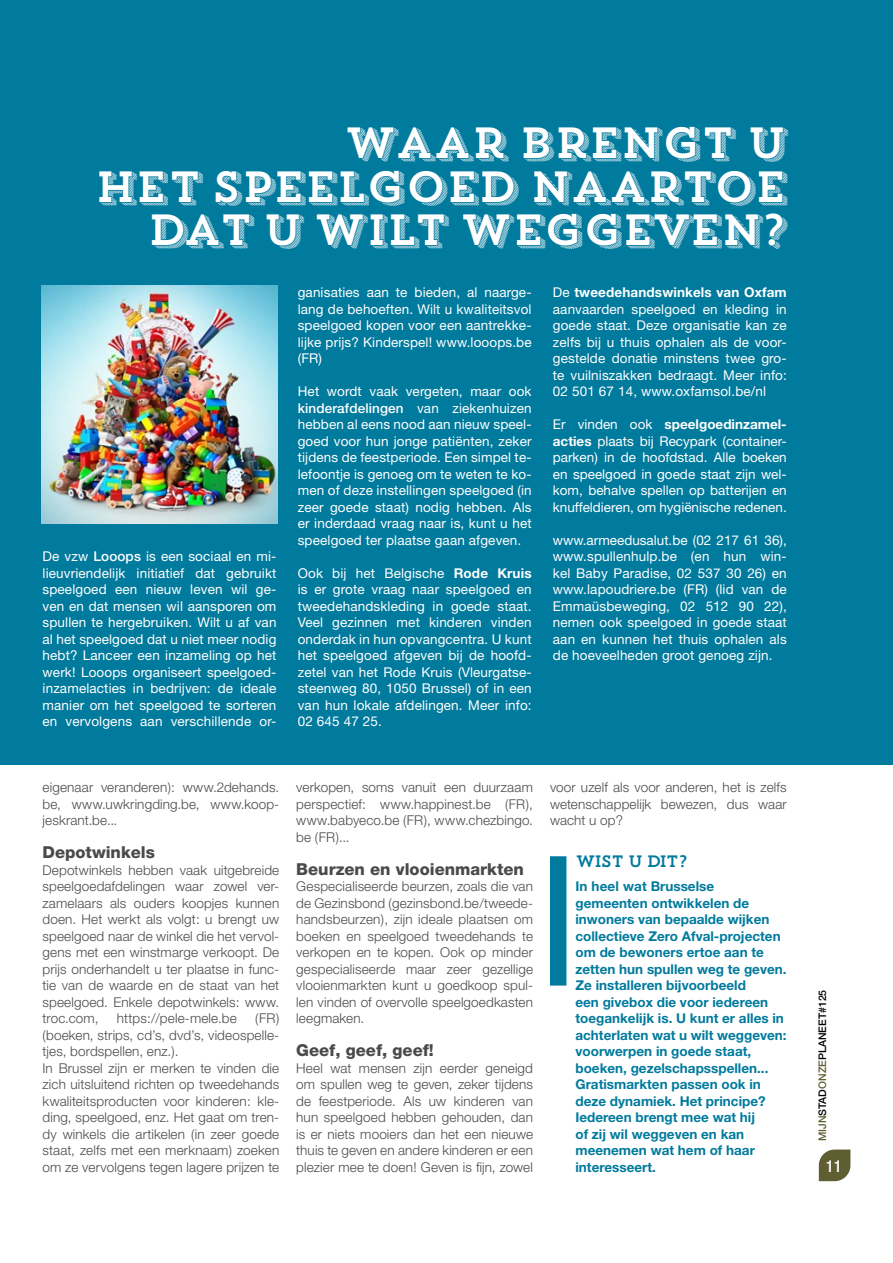
<style>
.page{position:relative;width:893px;height:1263px;background:#fff}
.page>*{position:absolute;margin:0;border:0;box-sizing:border-box;transform-origin:0 0}
.t1{font:43.5px/43.5px "Trend Slab Four";color:#fff;text-align:right}
.t2{font:800 16.5px "Helvetica Neue";color:#4a4a49}
.t3{font:16.5px "Trend Slab One";letter-spacing:-.08em;color:#007a9d}
.t4{font:500 condensed 16.5px "Helvetica Neue";color:#fff}
.t5{font:13.5px/16.5px "Helvetica Neue";letter-spacing:.01em;color:#fff;text-align:justify}
.t6{font:300 13.5px/16.5px "Helvetica Neue";letter-spacing:.01em;color:#4a4a49;text-align:justify}
.t7{font:700 13.5px/16.5px "Helvetica Neue";color:#007a9d}
.t8{font:500 10.5px "Helvetica Neue LT Std";color:#000}
.s1{font-weight:500}
.s2{font-weight:700}
.s3{color:#5f5e32}
</style>
<div class="page">
<svg style="left:819px;top:1149px;width:31px;height:32px"></svg>
<div style="left:0;top:0;width:893px;height:765px;background:#007a9d"></div>
<img style="left:41px;top:286px;width:237px;height:237px">
<div style="left:550px;top:856px;width:16px;height:129px;background:#007a9d"></div>
<h1 class="t1" style="left:96px;top:122px;width:693px">WAAR BRENGT U<br>HET SPEELGOED NAARTOE<br>DAT U WILT WEGGEVEN?</h1>
<p class="t5" style="left:43px;top:548px;width:235px">De vzw <span class="s1">Looops</span> is een sociaal en mi&shy;lieuvriendelijk initiatief dat gebruikt speelgoed een nieuw leven wil ge&shy;ven en dat mensen wil aansporen om spullen te hergebruiken. Wilt u af van al het speelgoed dat u niet meer nodig hebt? Lanceer een inzameling op het werk! Looops organiseert speelgoed&shy;inzamelacties in bedrijven: de ideale manier om het speelgoed te sorteren en vervolgens aan verschillende or-</p>
<p class="t5" style="left:298px;top:284px;width:235px">ganisaties aan te bieden, al naarge&shy;lang de behoeften. Wilt u kwaliteitsvol speelgoed kopen voor een aantrekke&shy;lijke prijs? Kinderspel! www.looops.be (FR)</p>
<p class="t5" style="left:298px;top:383px;width:235px">Het wordt vaak vergeten, maar ook <span class="s1">kinderafdelingen</span> van ziekenhuizen hebben al eens nood aan nieuw speel&shy;goed voor hun jonge patiënten, zeker tijdens de feestperiode. Een simpel te&shy;lefoontje is genoeg om te weten te ko&shy;men of deze instellingen speelgoed (in zeer goede staat) nodig hebben. Als er inderdaad vraag naar is, kunt u het speelgoed ter plaatse gaan afgeven.</p>
<p class="t5" style="left:298px;top:564px;width:235px">Ook bij het Belgische <span class="s2">Rode Kruis </span>is er grote vraag naar speelgoed en tweedehandskleding in goede staat.<br>Veel gezinnen met kinderen vinden onderdak in hun opvangcentra. U kunt het speelgoed afgeven bij de hoofd&shy;zetel van het Rode Kruis (Vleurgatse&shy;steenweg 80, 1050 Brussel) of in een van hun lokale afdelingen. Meer info:<br>02 645 47 25.</p>
<p class="t5" style="left:553px;top:284px;width:235px">De <span class="s2">tweedehandswinkels van Oxfam </span>aanvaarden speelgoed en kleding in goede staat. Deze organisatie kan ze zelfs bij u thuis ophalen als de voor&shy;gestelde donatie minstens twee gro&shy;te vuilniszakken bedraagt. Meer info:<br>02 501 67 14, www.oxfamsol.be/nl</p>
<p class="t5" style="left:553px;top:416px;width:235px">Er vinden ook <span class="s2">speelgoedinzamel&shy;acties</span> plaats bij Recypark (container&shy;parken) in de hoofdstad. Alle boeken en speelgoed in goede staat zijn wel&shy;kom, behalve spellen op batterijen en knuffeldieren, om hygiënische redenen.</p>
<p class="t5" style="left:553px;top:531px;width:235px">www.armeedusalut.be (02 217 61 36), www.spullenhulp.be (en hun win&shy;kel Baby Paradise, 02 537 30 26) en www.lapoudriere.be (FR) (lid van de Emmaüsbeweging, 02 512 90 22), nemen ook speelgoed in goede staat aan en kunnen het thuis ophalen als de hoeveelheden groot genoeg zijn.</p>
<p class="t6" style="left:43px;top:779px;width:238px">eigenaar veranderen): www.2dehands. be, www.uwkringding.be, www.koop&shy;jeskrant.be...</p>
<p class="t2" style="left:43px;top:843px;width:114px">Depotwinkels</p>
<p class="t6" style="left:43px;top:861px;width:238px">Depotwinkels hebben vaak uitgebreide speelgoedafdelingen waar zowel ver&shy;zamelaars als ouders koopjes kunnen doen. Het werkt als volgt: u brengt uw speelgoed naar de winkel die het vervol&shy;gens met een winstmarge verkoopt. De prijs onderhandelt u ter plaatse in func&shy;tie van de waarde en de staat van het speelgoed. Enkele depotwinkels: www. troc.com,</p>
<p class="t6" style="left:43px;top:1010px;width:238px;text-align:left;text-indent:213px">(FR) (boeken, strips, cd’s, dvd’s, videospelle&shy;tjes, bordspellen, enz.).<br>In Brussel zijn er merken te vinden die zich uitsluitend richten op tweedehands kwaliteitsproducten voor kinderen: kle&shy;ding, speelgoed, enz. Het gaat om tren&shy;dy winkels die artikelen (in zeer goede staat, zelfs met een merknaam) zoeken om ze vervolgens tegen lagere prijzen te</p>
<p class="t6" style="left:117px;top:1010px;width:121px">https://pele-mele.be</p>
<p class="t6" style="left:296px;top:779px;width:238px">verkopen, soms vanuit een duurzaam perspectief: www.happinest.be (FR), www.babyeco.be (FR), www.chezbingo. be (FR)...</p>
<p class="t2" style="left:296px;top:859px;width:229px">Beurzen en vlooienmarkten</p>
<p class="t6" style="left:296px;top:878px;width:238px">Gespecialiseerde beurzen, zoals die van de Gezinsbond (gezinsbond.be/tweede&shy;handsbeurzen), zijn ideale plaatsen om boeken en speelgoed tweedehands te verkopen en te kopen. Ook op minder gespecialiseerde maar zeer gezellige vlooienmarkten kunt u goedkoop spul&shy;len vinden of overvolle speelgoedkasten leegmaken.</p>
<p class="t2" style="left:296px;top:1041px;width:139px">Geef, geef, geef!</p>
<p class="t6" style="left:296px;top:1059px;width:238px">Heel wat mensen zijn eerder geneigd om spullen weg te geven, zeker tijdens de feestperiode. Als uw kinderen van hun speelgoed hebben gehouden, dan is er niets mooiers dan het een nieuwe thuis te geven en andere kinderen er een plezier mee te doen! Geven is fijn, zowel</p>
<p class="t6" style="left:550px;top:779px;width:238px">voor uzelf als voor anderen, het is zelfs wetenschappelijk bewezen, dus waar wacht u op?</p>
<p class="t3" style="left:576px;top:850px;width:114px">WIST U DIT?</p>
<p class="t7" style="left:575px;top:878px;width:213px">In heel wat Brusselse gemeenten ontwikkelen de inwoners van bepaalde wijken collectieve Zero Afval-projecten om de bewoners ertoe aan te zetten hun spullen weg te geven.<br>Ze installeren bijvoorbeeld<br>een givebox die voor iedereen toegankelijk is. U kunt er alles in achterlaten wat u wilt weggeven: voorwerpen in goede staat, boeken, gezelschapsspellen...<br>Gratismarkten passen ook in deze dynamiek. Het principe?<br>Iedereen brengt mee wat hij<br>of zij wil weggeven en kan meenemen wat hem of haar interesseert.</p>
<p class="t8" style="left:816px;top:1141px;width:153px;rotate:-90deg"><span class="s3">MIJN</span>STAD<span class="s3">ONZE</span>PLANEET#125</p>
<p class="t4" style="left:826px;top:1156px;width:17px">11</p>
</div>
